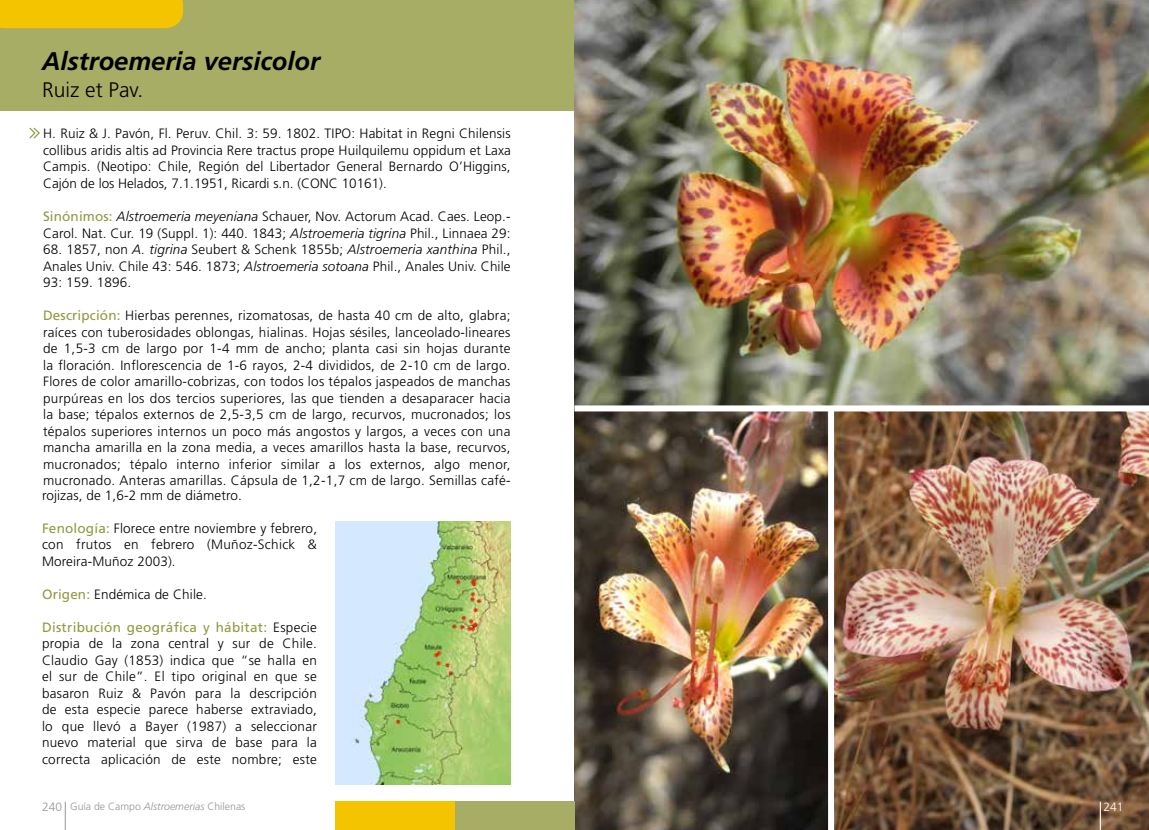
<style>
.page{position:relative;width:1149px;height:830px;background:#fff}
.page>*{position:absolute;margin:0;border:0;box-sizing:border-box;transform-origin:0 0}
.t1{font:italic 700 25.5px "Frutiger LT Std";color:#000}
.t2{font:300 21px "Frutiger LT Std";color:#000}
.t3{font:300 13.5px/16.5px "Frutiger LT Std";letter-spacing:.01em;color:#000;text-align:justify}
.t4{font:300 12px "Frutiger LT Std";color:#fff}
.t5{font:300 10.5px "Frutiger LT Std";color:#939598}
.s1{font-weight:400;color:#91993e}
.s2{font-style:italic}
.s3{font-size:12px}
</style>
<div class="page">
<svg style="left:65px;top:801px;width:1px;height:28px"></svg>
<div style="left:0;top:0;width:574px;height:111px;background:#a7ad64"></div>
<img style="left:574px;top:411px;width:253px;height:418px">
<div style="left:335px;top:801px;width:239px;height:28px;background:#f5c400"></div>
<svg style="left:29px;top:127px;width:11px;height:12px"></svg>
<img style="left:335px;top:521px;width:175px;height:262px">
<img style="left:834px;top:411px;width:314px;height:418px">
<img style="left:574px;top:0;width:574px;height:405px">
<svg style="left:827px;top:411px;width:2px;height:418px"></svg>
<div style="left:454px;top:801px;width:120px;height:28px;background:#a7ad64"></div>
<svg style="left:1099px;top:801px;width:1px;height:28px"></svg>
<div style="left:0;top:0;width:183px;height:28px;background:#f5c400"></div>
<h1 class="t1" style="left:42px;top:46px;width:279px">Alstroemeria versicolor</h1>
<h2 class="t2" style="left:42px;top:78px;width:103px">Ruiz et Pav.</h2>
<p class="t3" style="left:43px;top:126px;width:469px">H. Ruiz &amp; J. Pavón, Fl. Peruv. Chil. 3: 59. 1802. TIPO: Habitat in Regni Chilensis collibus aridis altis ad Provincia Rere tractus prope Huilquilemu oppidum et Laxa Campis. (Neotipo: Chile, Región del Libertador General Bernardo O’Higgins, Cajón de los Helados, 7.1.1951, Ricardi s.n. (CONC 10161).</p>
<p class="t3" style="left:43px;top:208px;width:469px"><span class="s1">Sinónimos:</span> <span class="s2">Alstroemeria meyeniana</span> Schauer, Nov. Actorum Acad. Caes. Leop.-<br>Carol. Nat. Cur. 19 (Suppl. 1): 440. 1843; <span class="s2">Alstroemeria tigrina</span> Phil., Linnaea 29:</p>
<p class="t3" style="left:43px;top:241px;width:469px">68. 1857, non <span class="s2">A. tigrina</span> Seubert &amp; Schenk 1855b; <span class="s2">Alstroemeria xanthina</span> Phil., Anales Univ. Chile 43: 546. 1873; <span class="s2">Alstroemeria sotoana</span> Phil., Anales Univ. Chile 93: 159. 1896.</p>
<p class="t3" style="left:43px;top:307px;width:469px"><span class="s1">Descripción:</span> Hierbas perennes, rizomatosas, de hasta 40 cm de alto, glabra; raíces con tuberosidades oblongas, hialinas. Hojas sésiles, lanceolado-lineares de 1,5-3 cm de largo por 1-4 mm de ancho; planta casi sin hojas durante la floración. Inflorescencia de 1-6 rayos, 2-4 divididos, de 2-10 cm de largo.<br>Flores de color amarillo-cobrizas, con todos los tépalos jaspeados de manchas purpúreas en los dos tercios superiores, las que tienden a desaparacer hacia la base; tépalos externos de 2,5-3,5 cm de largo, recurvos, mucronados; los tépalos superiores internos un poco más angostos y largos, a veces con una mancha amarilla en la zona media, a veces amarillos hasta la base, recurvos, mucronados; tépalo interno inferior similar a los externos, algo menor, mucronado. Anteras amarillas. Cápsula de 1,2-1,7 cm de largo. Semillas café-</p>
<p class="t3" style="left:42px;top:487px;width:201px">rojizas, de 1,6-2 mm de diámetro.</p>
<p class="t3" style="left:42px;top:519px;width:276px"><span class="s1">Fenología:</span> Florece entre noviembre y febrero, con frutos en febrero (Muñoz-Schick &amp; Moreira-Muñoz 2003).</p>
<p class="t3" style="left:42px;top:585px;width:166px"><span class="s1">Origen:</span> Endémica de Chile.</p>
<p class="t3" style="left:42px;top:618px;width:276px"><span class="s1">Distribución geográfica y hábitat:</span> Especie propia de la zona central y sur de Chile.<br>Claudio Gay (1853) indica que “se halla en el sur de Chile”. El tipo original en que se basaron Ruiz &amp; Pavón para la descripción de esta especie parece haberse extraviado, lo que llevó a Bayer (1987) a seleccionar nuevo material que sirva de base para la correcta aplicación de este nombre; este</p>
<p class="t5" style="left:42px;top:799px;width:205px"><span class="s3">240</span> Guía de Campo <span class="s2">Alstroemerias</span> Chilenas</p>
<p class="t4" style="left:1103px;top:799px;width:22px">241</p>
</div>
